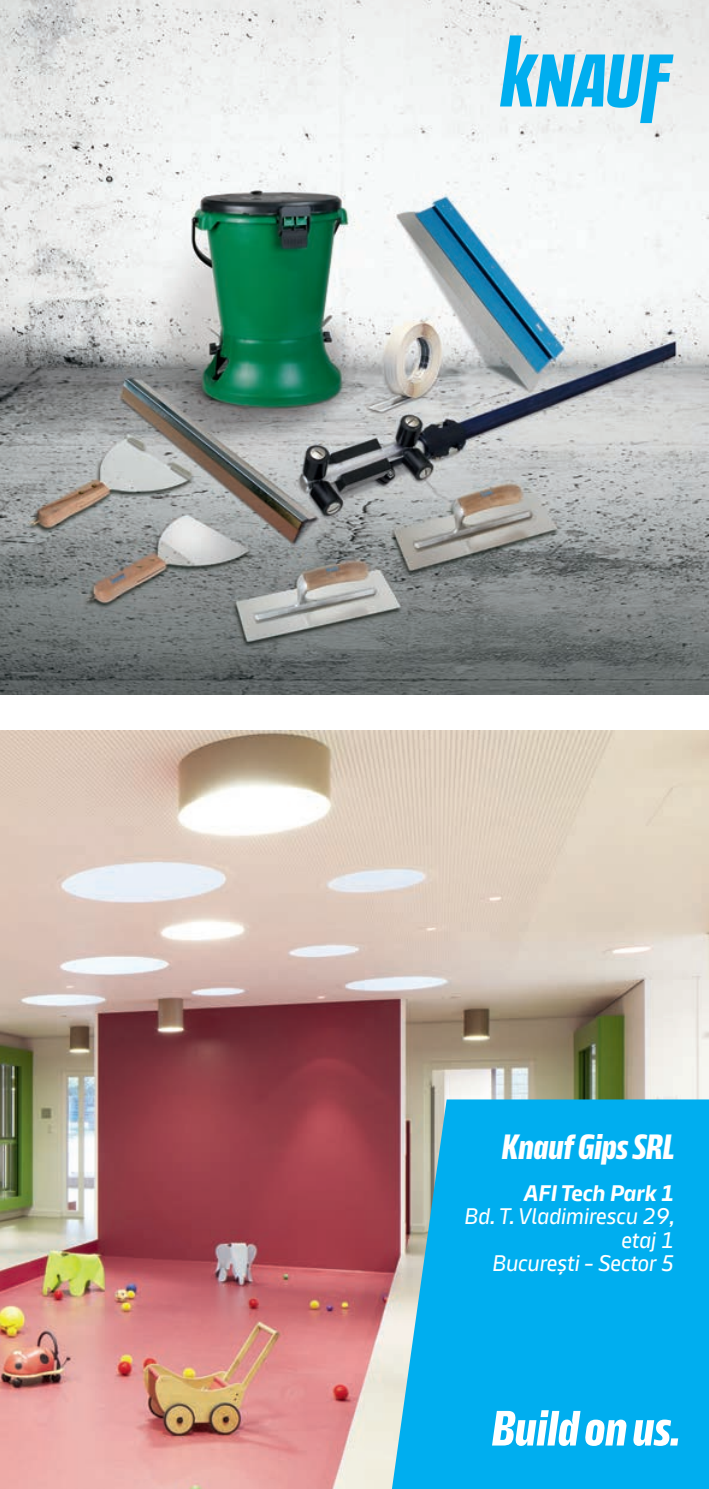
<style>
.page{position:relative;width:709px;height:1489px;background:#fff}
.page>*{position:absolute;margin:0;border:0;box-sizing:border-box;transform-origin:0 0}
.t1{font:700 35px "Knauf Head";color:#fff}
.t2{font:italic 22.5px/23px "Knauf";color:#fff;text-align:right}
.t3{font:italic 700 22.5px "Knauf";color:#fff}
</style>
<div class="page">
<img style="left:0;top:0;width:709px;height:694px">
<img style="left:0;top:730px;width:709px;height:758px">
<svg style="left:389px;top:1099px;width:320px;height:389px;fill:#00aeef"></svg>
<svg style="left:492px;top:1409px;width:186px;height:36px"></svg>
<svg style="left:500px;top:35px;width:173px;height:88px"></svg>
<h1 class="t1" style="left:502px;top:1134px;width:174px">Knauf Gips SRL</h1>
<p class="t3" style="left:524px;top:1185px;width:152px">AFI Tech Park 1</p>
<p class="t2" style="left:464px;top:1206px;width:212px">Bd. T. Vladimirescu 29, etaj 1<br>București - Sector 5</p>
</div>
